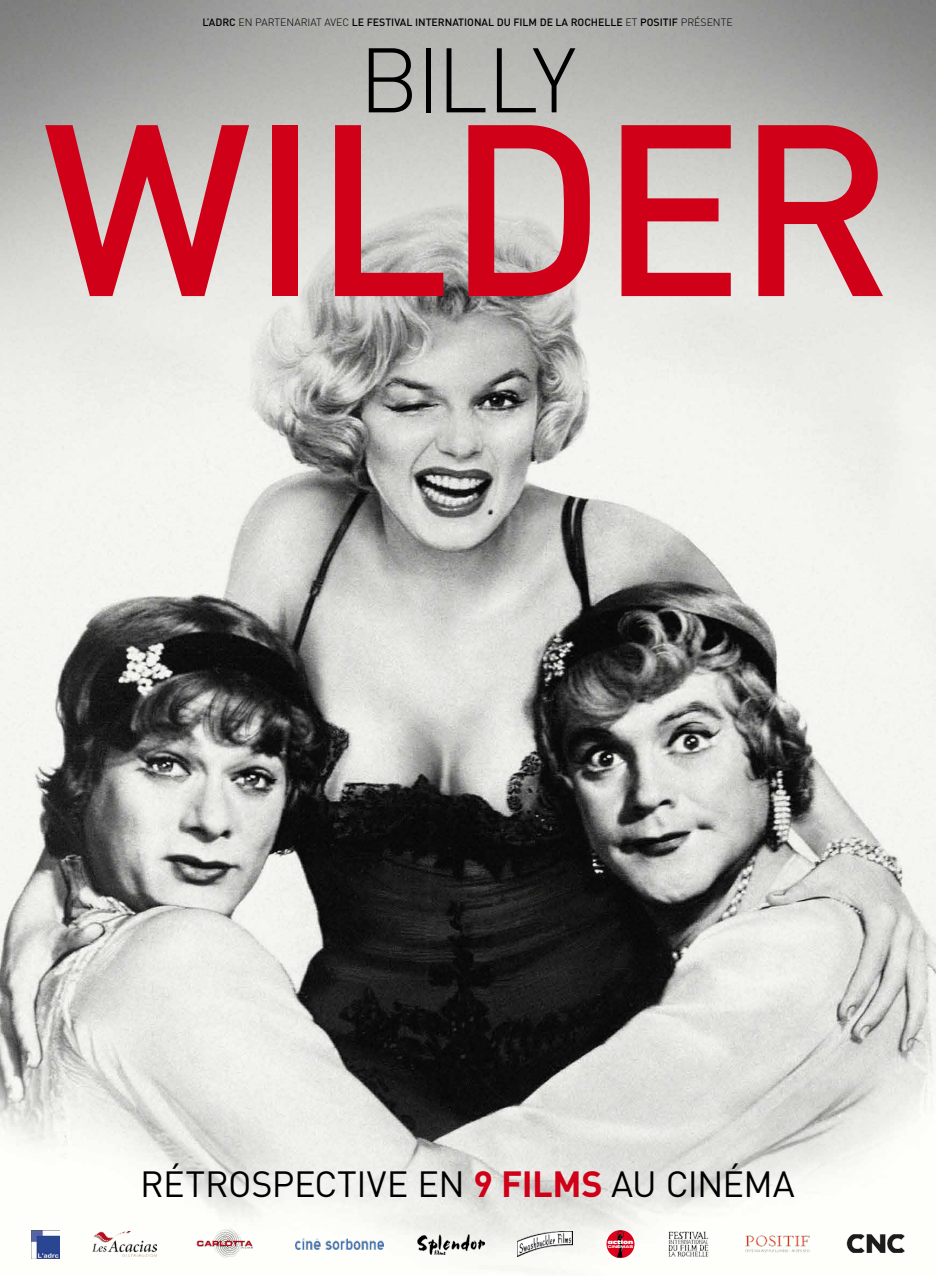
<style>
.page{position:relative;width:936px;height:1276px;background:#fff}
.page>*{position:absolute;margin:0;border:0;box-sizing:border-box;transform-origin:0 0}
.t1{font:500 240px "DIN";letter-spacing:-.03em;color:#d10019}
.t2{font:300 90px "DIN";letter-spacing:-.04em;color:#000}
.t3{font:36px "DIN";letter-spacing:-.015em;color:#000}
.t4{font:300 10.5px "DIN";letter-spacing:.175em;color:#000}
.t5{font:500 10.5px "DIN";color:#000}
.t6{font:5.32px "Antique Olive Nord";letter-spacing:-.02em;color:#fff}
.t7{font:3.68px "Eurostile Bold Extended Two";letter-spacing:-.02em;color:#fff}
.s1{font-weight:500}
.s2{font-weight:300}
.s3{font-weight:700;color:#d10019}
</style>
<div class="page">
<img style="left:0;top:0;width:935px;height:1274px">
<img style="left:31px;top:1230px;width:28px;height:28px">
<img style="left:189px;top:1226px;width:73px;height:35px">
<img style="left:845px;top:1234px;width:61px;height:18px">
<img style="left:296px;top:1238px;width:88px;height:11px">
<img style="left:417px;top:1234px;width:67px;height:20px">
<img style="left:518px;top:1231px;width:54px;height:25px">
<img style="left:668px;top:1231px;width:40px;height:25px">
<img style="left:741px;top:1231px;width:71px;height:25px">
<div style="left:606px;top:1230px;width:28px;height:28px;background:#db001b;border-radius:50%"></div>
<svg style="left:617px;top:1230px;width:7px;height:27px"></svg>
<img style="left:93px;top:1231px;width:63px;height:25px">
<p class="t4" style="left:202px;top:15px;width:177px"><span class="s1">L’ADRC</span> EN PARTE NARIAT AVEC <span class="s1">LE FESTIVAL</span></p>
<p class="t5" style="left:415px;top:15px;width:11px">INTERNATIONAL</p>
<p class="t5" style="left:496px;top:15px;width:29px">DU FILM</p>
<p class="t5" style="left:539px;top:15px;width:46px">DE LA ROCHELLE</p>
<p class="t5" style="left:625px;top:15px;width:28px"><span class="s2">ET</span> POSITIF</p>
<p class="t4" style="left:680px;top:15px;width:52px">PRÉSENTE</p>
<h2 class="t2" style="left:359px;top:25px;width:219px">BILLY</h2>
<h1 class="t1" style="left:43px;top:56px;width:852px">WILDER</h1>
<h3 class="t3" style="left:140px;top:1161px;width:656px">RÉTROSPECTIVE EN <span class="s3">9 FILMS</span> AU CINÉMA</h3>
<p class="t6" style="left:607px;top:1239px;width:27px">ACTION</p>
<p class="t7" style="left:608px;top:1244px;width:27px">CINÉMAS</p>
</div>
